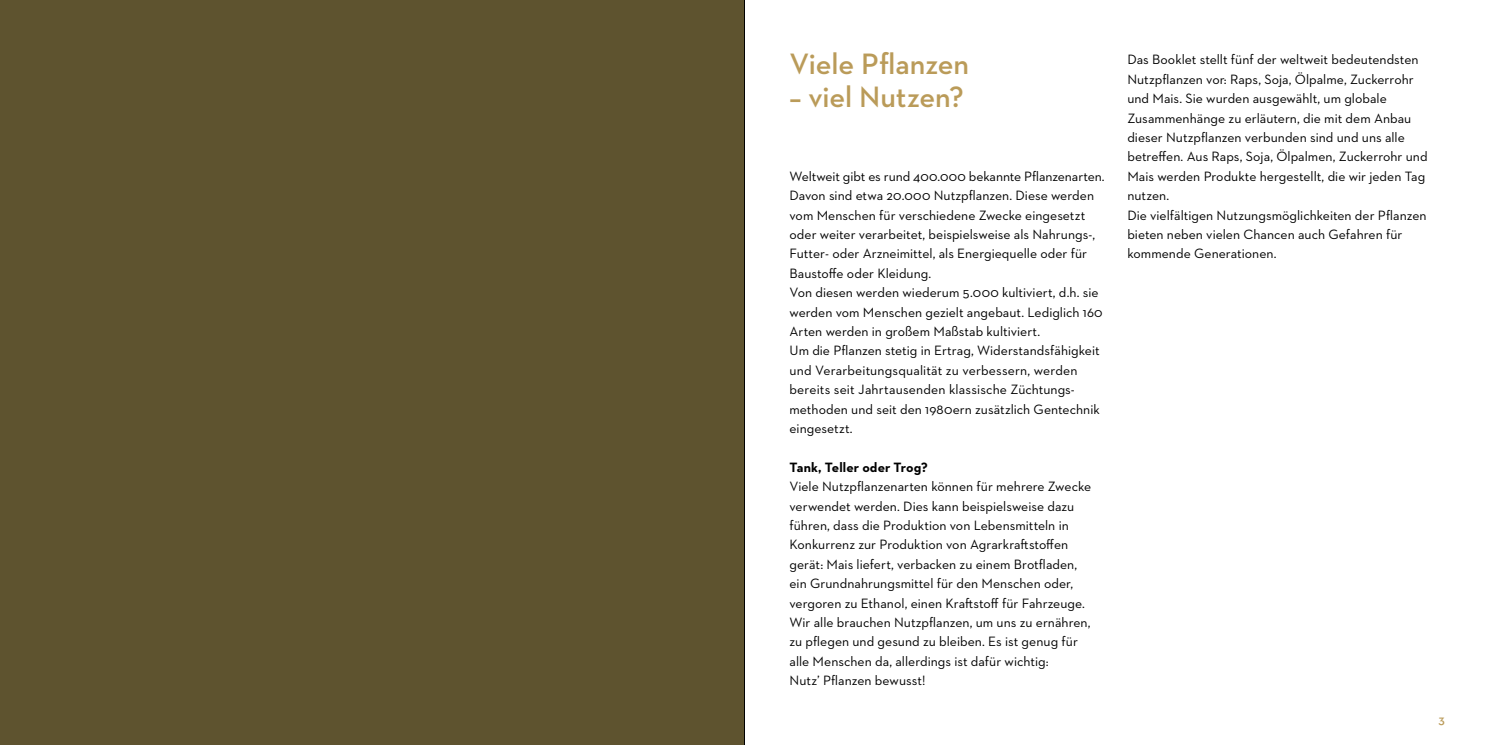
<style>
.page{position:relative;width:1489px;height:745px;background:#fff}
.page>*{position:absolute;margin:0;border:0;box-sizing:border-box;transform-origin:0 0}
.t1{font:600 30px "Neutraface 2 Text";letter-spacing:-.005em;color:#ba9b59}
.t2{font:13.75px/19.4px "Neutraface 2 Text";color:#000}
.t3{font:700 13.75px "Neutraface 2 Text";letter-spacing:.005em;color:#000}
.t4{font:600 12.5px "Neutraface 2 Text";color:#ba9b59}
</style>
<div class="page">
<div style="left:0;top:0;width:744px;height:744px;background:#5e532f"></div>
<hr style="left:744px;top:0;width:1px;height:744px;background:#000">
<h1 class="t1" style="left:789px;top:45px;width:181px">Viele Pflanzen</h1>
<h1 class="t1" style="left:789px;top:77px;width:176px">– viel Nutzen?</h1>
<p class="t2" style="left:789px;top:166px;width:316px">Weltweit gibt es rund 400.000 bekannte Pflanzenarten.<br>Davon sind etwa 20.000 Nutzpflanzen. Diese werden vom Menschen für verschiedene Zwecke eingesetzt oder weiter verarbeitet, beispielsweise als Nahrungs-, Futter- oder Arzneimittel, als Energiequelle oder für Baustoffe oder Kleidung.<br>Von diesen werden wiederum 5.000 kultiviert, d.h. sie werden vom Menschen gezielt angebaut. Lediglich 160<br>Arten werden in großem Maßstab kultiviert.<br>Um die Pflanzen stetig in Ertrag, Widerstandsfähigkeit und Verarbeitungsqualität zu verbessern, werden bereits seit Jahrtausenden klassische Züchtungs&shy;methoden und seit den 1980ern zusätzlich Gentechnik eingesetzt.</p>
<p class="t3" style="left:789px;top:458px;width:140px">Tank, Teller oder Trog?</p>
<p class="t2" style="left:789px;top:476px;width:303px">Viele Nutzpflanzenarten können für mehrere Zwecke verwendet werden. Dies kann beispielsweise dazu führen, dass die Produktion von Lebensmitteln in Konkurrenz zur Produktion von Agrarkraftstoffen gerät: Mais liefert, verbacken zu einem Brotfladen, ein Grundnahrungsmittel für den Menschen oder, vergoren zu Ethanol, einen Kraftstoff für Fahrzeuge.<br>Wir alle brauchen Nutzpflanzen, um uns zu ernähren, zu pflegen und gesund zu bleiben. Es ist genug für alle Menschen da, allerdings ist dafür wichtig:<br>Nutz’ Pflanzen bewusst!</p>
<p class="t2" style="left:1127px;top:50px;width:302px">Das Booklet stellt fünf der weltweit bedeutendsten Nutzpflanzen vor: Raps, Soja, Ölpalme, Zuckerrohr und Mais. Sie wurden ausgewählt, um globale Zusammenhänge zu erläutern, die mit dem Anbau dieser Nutzpflanzen verbunden sind und uns alle betreffen. Aus Raps, Soja, Ölpalmen, Zuckerrohr und Mais werden Produkte hergestellt, die wir jeden Tag nutzen.<br>Die vielfältigen Nutzungsmöglichkeiten der Pflanzen bieten neben vielen Chancen auch Gefahren für kommende Generationen.</p>
<p class="t4" style="left:1438px;top:711px;width:8px">3</p>
</div>
